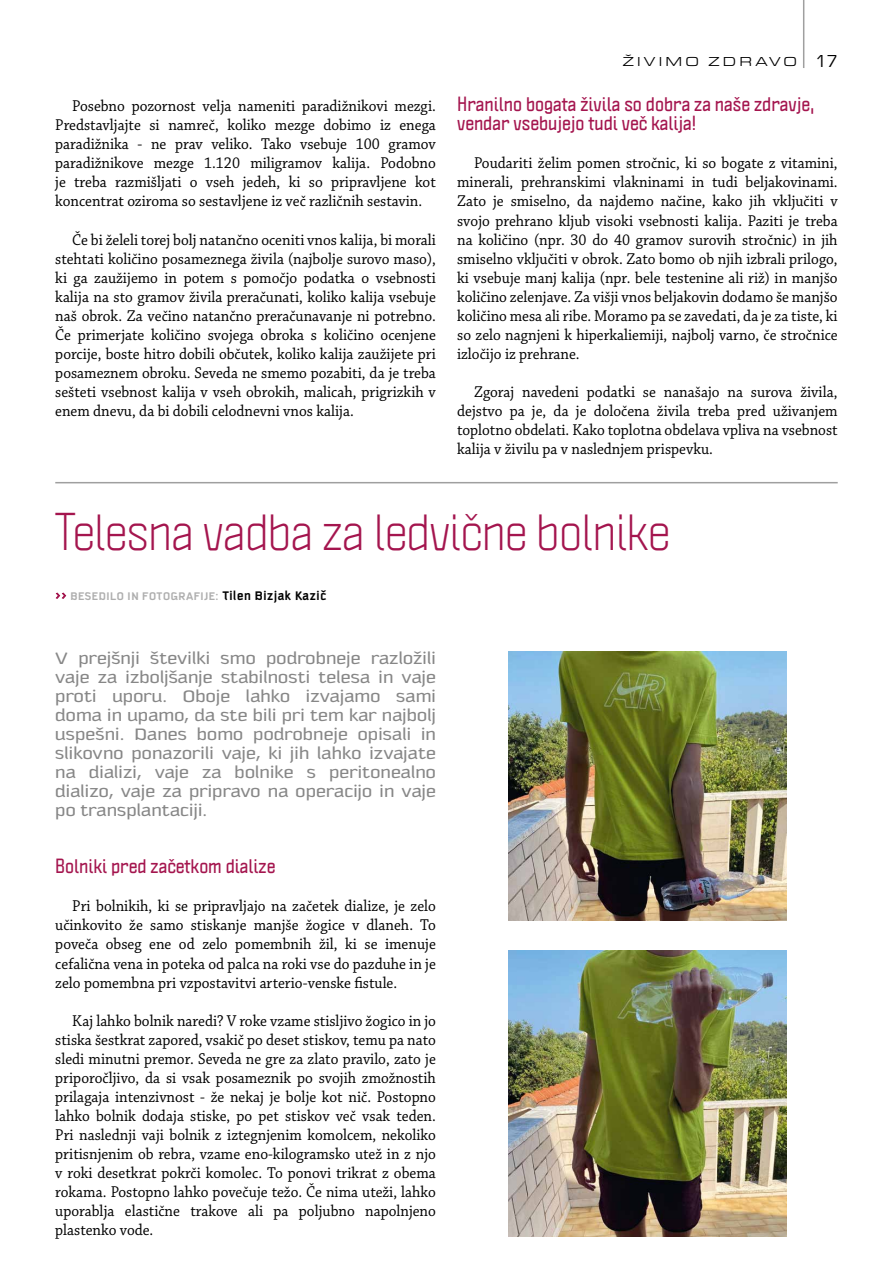
<style>
.page{position:relative;width:893px;height:1263px;background:#fff}
.page>*{position:absolute;margin:0;border:0;box-sizing:border-box;transform-origin:0 0}
.t1{font:46.5px "Politica";color:#a4154e}
.t2{font:18px/19px "Kautiva Pro";letter-spacing:.01em;color:#878787;text-align:justify;scale:1.2 1}
.t3{font:700 18px/19px "Politica";color:#a4154e}
.t4{font:16.5px/19px "Chaparral Pro";color:#000;text-align:justify;scale:.93 1}
.t5{font:13.5px "Eurostile Ext";letter-spacing:.23em;color:#000}
.t6{font:700 12px "Kautiva Pro";letter-spacing:.05em;color:#aeaeae}
.s1{font-family:"Eurostile";font-size:18px}
.s2{font-family:"Politica";font-size:10.5px;color:#a4154e}
.s3{font-size:13.5px;color:#000}
</style>
<div class="page">
<hr style="left:803px;top:0;width:1px;height:68px;background:#9f9f9f">
<hr style="left:55px;top:482px;width:783px;height:1px;background:#9f9f9f">
<img style="left:509px;top:652px;width:277px;height:269px">
<img style="left:509px;top:951px;width:277px;height:285px">
<p class="t4" style="left:55px;top:97px;width:411px;text-indent:17px">Posebno pozornost velja nameniti paradižnikovi mezgi.<br>Predstavljajte si namreč, koliko mezge dobimo iz enega paradižnika - ne prav veliko. Tako vsebuje 100 gramov paradižnikove mezge 1.120 miligramov kalija. Podobno je treba razmišljati o vseh jedeh, ki so pripravljene kot koncentrat oziroma so sestavljene iz več različnih sestavin.</p>
<p class="t4" style="left:55px;top:230px;width:411px;text-indent:17px">Če bi želeli torej bolj natančno oceniti vnos kalija, bi morali stehtati količino posameznega živila (najbolje surovo maso), ki ga zaužijemo in potem s pomočjo podatka o vsebnosti kalija na sto gramov živila preračunati, koliko kalija vsebuje naš obrok. Za večino natančno preračunavanje ni potrebno.<br>Če primerjate količino svojega obroka s količino ocenjene porcije, boste hitro dobili občutek, koliko kalija zaužijete pri posameznem obroku. Seveda ne smemo pozabiti, da je treba sešteti vsebnost kalija v vseh obrokih, malicah, prigrizkih v enem dnevu, da bi dobili celodnevni vnos kalija.</p>
<p class="t5" style="left:623px;top:53px;width:216px">ŽIVIMO ZDRAVO <span class="s1">17</span></p>
<p class="t3" style="left:457px;top:94px;width:359px">Hranilno bogata živila so dobra za naše zdravje, vendar vsebujejo tudi več kalija!</p>
<p class="t4" style="left:457px;top:154px;width:411px;text-indent:17px">Poudariti želim pomen stročnic, ki so bogate z vitamini, minerali, prehranskimi vlakninami in tudi beljakovinami.<br>Zato je smiselno, da najdemo načine, kako jih vključiti v svojo prehrano kljub visoki vsebnosti kalija. Paziti je treba na količino (npr. 30 do 40 gramov surovih stročnic) in jih smiselno vključiti v obrok. Zato bomo ob njih izbrali prilogo, ki vsebuje manj kalija (npr. bele testenine ali riž) in manjšo količino zelenjave. Za višji vnos beljakovin dodamo še manjšo količino mesa ali ribe. Moramo pa se zavedati, da je za tiste, ki so zelo nagnjeni k hiperkaliemiji, najbolj varno, če stročnice izločijo iz prehrane.</p>
<p class="t4" style="left:457px;top:383px;width:411px;text-indent:17px">Zgoraj navedeni podatki se nanašajo na surova živila, dejstvo pa je, da je določena živila treba pred uživanjem toplotno obdelati. Kako toplotna obdelava vpliva na vsebnost kalija v živilu pa v naslednjem prispevku.</p>
<h1 class="t1" style="left:55px;top:497px;width:616px">Telesna vadba za ledvične bolnike</h1>
<p class="t6" style="left:55px;top:589px;width:272px"><span class="s2">&gt;&gt;</span> BESEDILO IN FOTOGRAFIJE: <span class="s3">Tilen Bizjak Kazič</span></p>
<p class="t2" style="left:55px;top:648px;width:319px">V prejšnji številki smo podrobneje razložili vaje za izboljšanje stabilnosti telesa in vaje proti uporu. Oboje lahko izvajamo sami doma in upamo, da ste bili pri tem kar najbolj uspešni. Danes bomo podrobneje opisali in slikovno ponazorili vaje, ki jih lahko izvajate na dializi, vaje za bolnike s peritonealno dializo, vaje za pripravo na operacijo in vaje po transplantaciji.</p>
<p class="t3" style="left:55px;top:856px;width:222px">Bolniki pred začetkom dialize</p>
<p class="t4" style="left:55px;top:897px;width:411px;text-indent:17px">Pri bolnikih, ki se pripravljajo na začetek dialize, je zelo učinkovito že samo stiskanje manjše žogice v dlaneh. To poveča obseg ene od zelo pomembnih žil, ki se imenuje cefalična vena in poteka od palca na roki vse do pazduhe in je zelo pomembna pri vzpostavitvi arterio-venske fistule.</p>
<p class="t4" style="left:55px;top:1011px;width:411px;text-indent:17px">Kaj lahko bolnik naredi? V roke vzame stisljivo žogico in jo stiska šestkrat zapored, vsakič po deset stiskov, temu pa nato sledi minutni premor. Seveda ne gre za zlato pravilo, zato je priporočljivo, da si vsak posameznik po svojih zmožnostih prilagaja intenzivnost - že nekaj je bolje kot nič. Postopno lahko bolnik dodaja stiske, po pet stiskov več vsak teden.<br>Pri naslednji vaji bolnik z iztegnjenim komolcem, nekoliko pritisnjenim ob rebra, vzame eno-kilogramsko utež in z njo v roki desetkrat pokrči komolec. To ponovi trikrat z obema rokama. Postopno lahko povečuje težo. Če nima uteži, lahko uporablja elastične trakove ali pa poljubno napolnjeno plastenko vode.</p>
</div>
